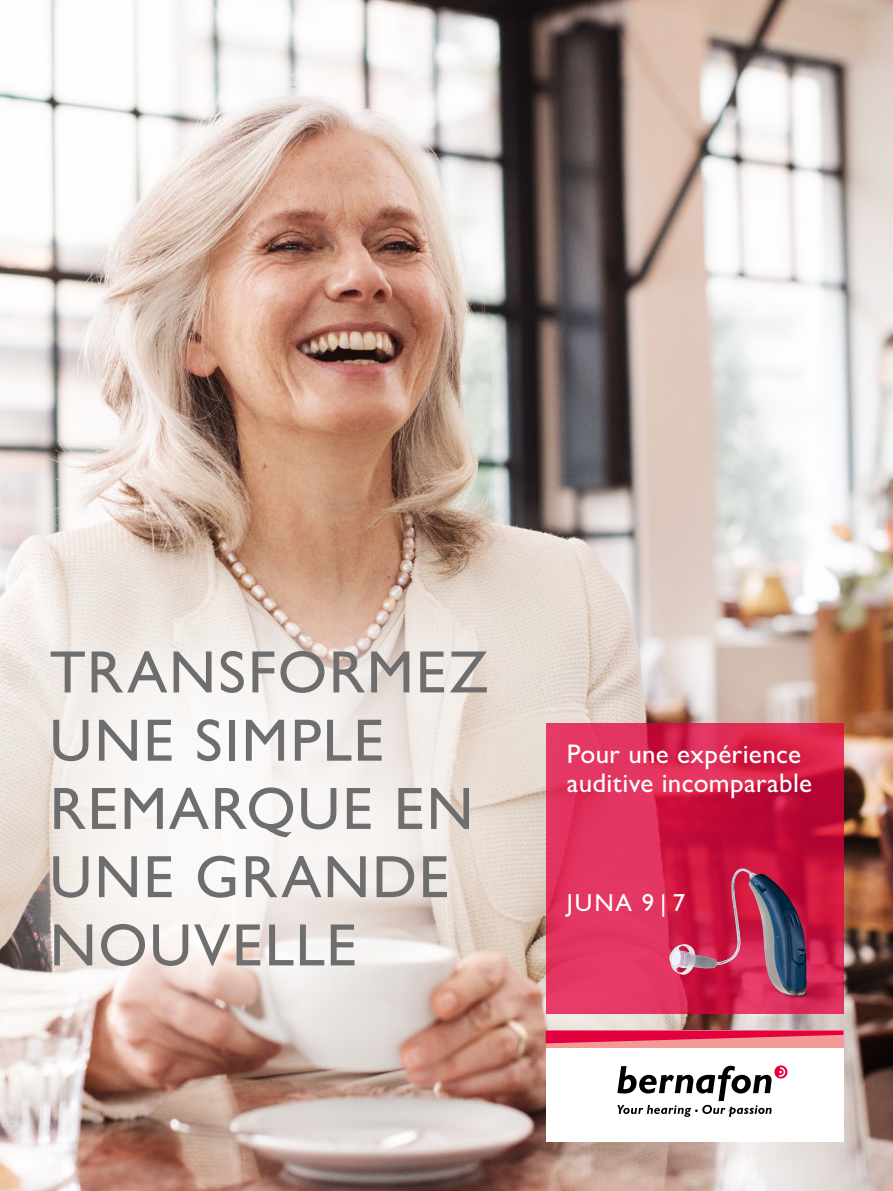
<style>
.page{position:relative;width:893px;height:1191px;background:#fff}
.page>*{position:absolute;margin:0;border:0;box-sizing:border-box;transform-origin:0 0}
.t1{font:500 60px/68.2px "Gill Sans MT Pro";letter-spacing:.03em;color:#6e6e6e}
.t2{font:500 27px/29.2px "Gill Sans MT Pro";letter-spacing:.01em;color:#fff}
.t3{font:500 24.75px "Gill Sans MT Pro";color:#fff}
</style>
<div class="page">
<img style="left:0;top:0;width:893px;height:1191px">
<svg style="left:585px;top:723px;width:258px;height:290px;background:#d6244f"></svg>
<svg style="left:0;top:547px;width:585px;height:522px"></svg>
<div style="left:546px;top:1039px;width:297px;height:102px;background:#fff"></div>
<div style="left:546px;top:1030px;width:297px;height:17px;background:#f39a97"></div>
<svg style="left:546px;top:1030px;width:297px;height:13px"></svg>
<svg style="left:617px;top:1065px;width:170px;height:51px"></svg>
<img style="left:657px;top:980px;width:174px;height:32px">
<img style="left:669px;top:868px;width:138px;height:127px">
<p class="t1" style="left:50px;top:637px;width:440px">TRANSFORMEZ<br>UNE SIMPLE<br>REMARQUE EN<br>UNE GRANDE<br>NOUVELLE</p>
<p class="t2" style="left:567px;top:739px;width:247px">Pour une expérience auditive incomparable</p>
<p class="t3" style="left:567px;top:888px;width:120px">JUNA 9 | 7</p>
</div>
